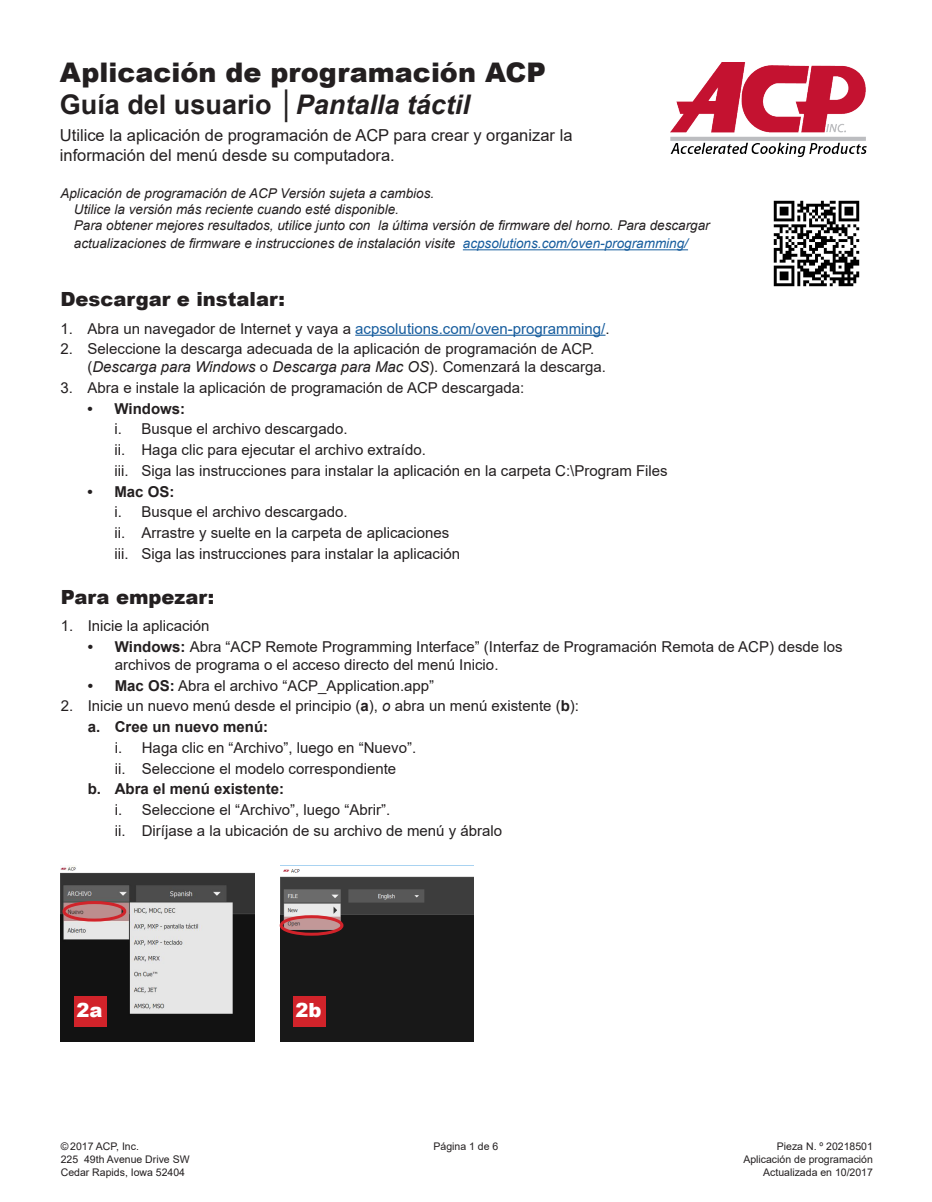
<style>
.page{position:relative;width:932px;height:1202px;background:#fff}
.page>*{position:absolute;margin:0;border:0;box-sizing:border-box;transform-origin:0 0}
.t1{font:900 27px/32.4px "Arial";color:#231f20}
.SubHeading{font:900 19.5px "Arial";color:#231f20}
.t2{font:900 19.5px "Arial";color:#fff}
.t3{font:16.5px/19.8px "Arial";color:#231f20}
.t4{font:15px/18px "Arial";color:#231f20}
.t5{font:700 15px "Arial";color:#231f20}
.note-nested{font:italic 13.5px/16.2px "Arial";color:#231f20}
.t6{font:10.5px/12.6px "Arial";color:#231f20}
.s1{font-weight:700}
.s2{font-weight:700;font-style:italic}
.s3{color:#175d9e}
.s4{font-style:italic}
</style>
<div class="page">
<img style="left:670px;top:63px;width:196px;height:94px">
<hr style="left:463px;top:249px;width:225px;height:1px;background:#175d9e">
<hr style="left:355px;top:335px;width:250px;height:1px;background:#175d9e">
<img style="left:773px;top:200px;width:87px;height:87px">
<img style="left:61px;top:866px;width:194px;height:175px">
<div style="left:74px;top:996px;width:32px;height:31px;background:#d1232a"></div>
<div style="left:62px;top:901px;width:64px;height:20px;border:3px solid #d1232a;border-radius:50%"></div>
<img style="left:280px;top:869px;width:194px;height:172px">
<div style="left:293px;top:996px;width:32px;height:31px;background:#d1232a"></div>
<div style="left:280px;top:915px;width:63px;height:20px;border:3px solid #d1232a;border-radius:50%"></div>
<p class="t1" style="left:60px;top:55px;width:487px">Aplicación de programación ACP<br><span class="s1">Guía del usuario</span> │<span class="s2">Pantalla táctil</span></p>
<p class="t3" style="left:60px;top:125px;width:514px">Utilice la aplicación de programación de ACP para crear y organizar la información del menú desde su computadora.</p>
<p class="note-nested" style="left:74px;top:185px;width:637px;text-indent:-14px">Aplicación de programación de ACP Versión sujeta a cambios.<br>Utilice la versión más reciente cuando esté disponible.<br>Para obtener mejores resultados, utilice junto con la última versión de firmware del horno. Para descargar</p>
<p class="note-nested" style="left:74px;top:236px;width:615px">actualizaciones de firmware e instrucciones de instalación visite <span class="s3">acpsolutions.com/oven-programming/</span></p>
<p class="SubHeading" style="left:60px;top:285px;width:226px">Descargar e instalar:</p>
<p class="t4" style="left:60px;top:319px;width:550px">1. Abra un navegador de Internet y vaya a <span class="s3">acpsolutions.com/oven-programming/</span>.</p>
<p class="t4" style="left:87px;top:340px;width:520px;text-indent:-27px">2. Seleccione la descarga adecuada de la aplicación de programación de ACP. (<span class="s4">Descarga para Windows</span> o <span class="s4">Descarga para Mac OS</span>). Comenzará la descarga.</p>
<p class="t4" style="left:60px;top:379px;width:465px">3. Abra e instale la aplicación de programación de ACP descargada:</p>
<p class="t5" style="left:87px;top:398px;width:99px">• Windows:</p>
<p class="t4" style="left:114px;top:420px;width:234px">i. Busque el archivo descargado.</p>
<p class="t4" style="left:114px;top:441px;width:313px">ii. Haga clic para ejecutar el archivo extraído.</p>
<p class="t4" style="left:114px;top:461px;width:555px">iii. Siga las instrucciones para instalar la aplicación en la carpeta C:\Program Files</p>
<p class="t5" style="left:87px;top:481px;width:89px">• Mac OS:</p>
<p class="t4" style="left:114px;top:503px;width:234px">i. Busque el archivo descargado.</p>
<p class="t4" style="left:114px;top:523px;width:336px">ii. Arrastre y suelte en la carpeta de aplicaciones</p>
<p class="t4" style="left:114px;top:544px;width:347px">iii. Siga las instrucciones para instalar la aplicación</p>
<p class="SubHeading" style="left:61px;top:582px;width:155px">Para empezar:</p>
<p class="t4" style="left:61px;top:617px;width:150px">1. Inicie la aplicación</p>
<p class="t4" style="left:115px;top:637px;width:729px;text-indent:-27px"><span class="s1">• Windows:</span> Abra “ACP Remote Programming Interface” (Interfaz de Programación Remota de ACP) desde los archivos de programa o el acceso directo del menú Inicio.</p>
<p class="t4" style="left:88px;top:676px;width:348px"><span class="s1">• Mac OS:</span> Abra el archivo “ACP_Application.app”</p>
<p class="t4" style="left:61px;top:697px;width:520px">2. Inicie un nuevo menú desde el principio (<span class="s1">a</span>), <span class="s4">o</span> abra un menú existente (<span class="s1">b</span>):</p>
<p class="t5" style="left:88px;top:716px;width:182px">a. Cree un nuevo menú:</p>
<p class="t4" style="left:115px;top:738px;width:303px">i. Haga clic en “Archivo”, luego en “Nuevo”.</p>
<p class="t4" style="left:115px;top:759px;width:283px">ii. Seleccione el modelo correspondiente</p>
<p class="t5" style="left:88px;top:778px;width:198px">b. Abra el menú existente:</p>
<p class="t4" style="left:115px;top:800px;width:277px">i. Seleccione el “Archivo”, luego “Abrir”.</p>
<p class="t4" style="left:115px;top:821px;width:389px">ii. Diríjase a la ubicación de su archivo de menú y ábralo</p>
<p class="t2" style="left:77px;top:996px;width:28px">2a</p>
<p class="t2" style="left:295px;top:996px;width:28px">2b</p>
<p class="t6" style="left:61px;top:1140px;width:130px">© 2017 ACP, Inc.<br>225 49th Avenue Drive SW<br>Cedar Rapids, Iowa 52404</p>
<p class="t6" style="left:743px;top:1140px;width:131px;text-align:right">Pieza N. º 20218501<br>Aplicación de programación<br>Actualizada en 10/2017</p>
<p class="t6" style="left:433px;top:1140px;width:66px">Página 1 de 6</p>
</div>
